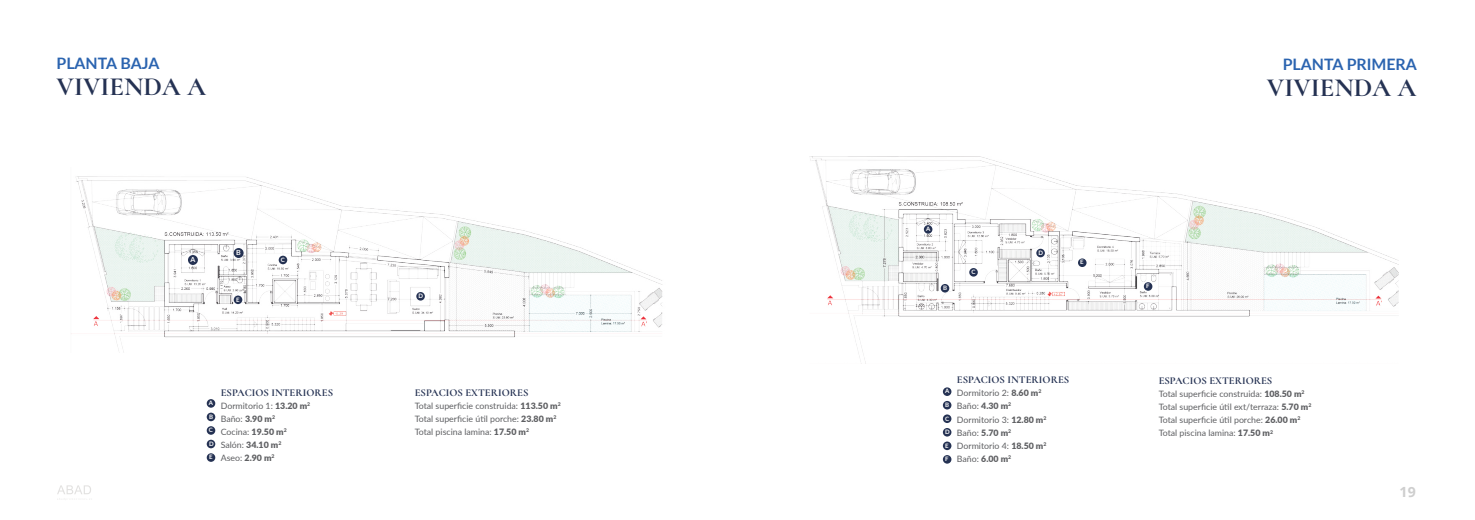
<style>
.page{position:relative;width:1475px;height:520px;background:#fff}
.page>*{position:absolute;margin:0;border:0;box-sizing:border-box;transform-origin:0 0}
.t1{font:700 26.25px "Cormorant";color:#253253}
.t2{font:700 15.75px "Lato";color:#2b64b0}
.t3{font:700 14px "Open Sans";color:#cecece}
.t4{font:700 10.5px "Cormorant";color:#253253}
.t5{font:8.75px/13.1px "Lato";color:#5e5f62}
.t6{font:700 7px "Lato";color:#fff}
.t7{font:700 6.04px "Lato";color:#fff}
.s1{font-weight:900}
</style>
<div class="page">
<img style="left:809px;top:156px;width:590px;height:207px">
<div style="left:924px;top:225px;width:8px;height:8px;background:#253253;border-radius:50%"></div>
<div style="left:1144px;top:282px;width:8px;height:8px;background:#253253;border-radius:50%"></div>
<div style="left:1078px;top:258px;width:8px;height:9px;background:#253253;border-radius:50%"></div>
<svg style="left:1036px;top:248px;width:9px;height:9px"></svg>
<div style="left:969px;top:268px;width:9px;height:8px;background:#253253;border-radius:50%"></div>
<div style="left:941px;top:284px;width:8px;height:8px;background:#253253;border-radius:50%"></div>
<img style="left:71px;top:176px;width:592px;height:176px">
<div style="left:188px;top:255px;width:10px;height:10px;background:#253253;border-radius:50%"></div>
<div style="left:279px;top:255px;width:8px;height:9px;background:#253253;border-radius:50%"></div>
<div style="left:234px;top:295px;width:8px;height:9px;background:#253253;border-radius:50%"></div>
<div style="left:234px;top:248px;width:10px;height:10px;background:#253253;border-radius:50%"></div>
<div style="left:207px;top:399px;width:8px;height:8px;background:#253253;border-radius:50%"></div>
<div style="left:207px;top:412px;width:8px;height:9px;background:#253253;border-radius:50%"></div>
<div style="left:207px;top:426px;width:8px;height:8px;background:#253253;border-radius:50%"></div>
<div style="left:207px;top:439px;width:8px;height:9px;background:#253253;border-radius:50%"></div>
<div style="left:416px;top:292px;width:9px;height:8px;background:#253253;border-radius:50%"></div>
<div style="left:207px;top:453px;width:8px;height:8px;background:#253253;border-radius:50%"></div>
<div style="left:943px;top:387px;width:8px;height:8px;background:#253253;border-radius:50%"></div>
<div style="left:943px;top:400px;width:8px;height:9px;background:#253253;border-radius:50%"></div>
<div style="left:943px;top:414px;width:8px;height:8px;background:#253253;border-radius:50%"></div>
<div style="left:943px;top:427px;width:8px;height:9px;background:#253253;border-radius:50%"></div>
<div style="left:943px;top:441px;width:8px;height:8px;background:#253253;border-radius:50%"></div>
<svg style="left:943px;top:454px;width:8px;height:9px"></svg>
<svg style="left:57px;top:485px;width:34px;height:15px"></svg>
<h2 class="t2" style="left:57px;top:52px;width:104px">PLANTA BAJA</h2>
<h1 class="t1" style="left:57px;top:71px;width:151px">VIVIENDA A</h1>
<p class="t6" style="left:236px;top:247px;width:6px">B</p>
<p class="t6" style="left:190px;top:254px;width:6px">A</p>
<p class="t7" style="left:281px;top:255px;width:6px">C</p>
<p class="t7" style="left:236px;top:294px;width:5px">E</p>
<p class="t4" style="left:221px;top:385px;width:114px">ESPACIOS INTERIORES</p>
<p class="t5" style="left:221px;top:398px;width:91px">Dormitorio 1: <span class="s1">13.20 m</span><sup>2<br></sup>Baño: <span class="s1">3.90 m</span><sup>2<br></sup>Cocina: <span class="s1">19.50 m</span><sup>2<br></sup>Salón: <span class="s1">34.10 m</span><sup>2<br></sup>Aseo: <span class="s1">2.90 m</span><sup>2</sup></p>
<p class="t7" style="left:209px;top:398px;width:6px">A</p>
<p class="t7" style="left:209px;top:411px;width:6px">B</p>
<p class="t7" style="left:209px;top:425px;width:6px">C</p>
<p class="t7" style="left:209px;top:438px;width:6px">D</p>
<p class="t7" style="left:209px;top:452px;width:5px">E</p>
<p class="t7" style="left:419px;top:291px;width:6px">D</p>
<p class="t4" style="left:415px;top:385px;width:115px">ESPACIOS EXTERIORES</p>
<p class="t5" style="left:415px;top:398px;width:147px">Total superficie construida: <span class="s1">113.50 m</span><sup>2<br></sup>Total superficie útil porche: <span class="s1">23.80 m</span><sup>2<br></sup>Total piscina lamina: <span class="s1">17.50 m</span><sup>2</sup></p>
<p class="t7" style="left:926px;top:224px;width:6px">A</p>
<p class="t7" style="left:943px;top:283px;width:6px">B</p>
<p class="t7" style="left:971px;top:267px;width:6px">C</p>
<p class="t7" style="left:1038px;top:248px;width:6px">D</p>
<p class="t7" style="left:1080px;top:257px;width:5px">E</p>
<p class="t4" style="left:957px;top:373px;width:114px">ESPACIOS INTERIORES</p>
<p class="t5" style="left:957px;top:386px;width:91px">Dormitorio 2: <span class="s1">8.60 m</span><sup>2<br></sup>Baño: <span class="s1">4.30 m</span><sup>2<br></sup>Dormitorio 3: <span class="s1">12.80 m</span><sup>2<br></sup>Baño: <span class="s1">5.70 m</span><sup>2<br></sup>Dormitorio 4: <span class="s1">18.50 m</span><sup>2<br></sup>Baño: <span class="s1">6.00 m</span><sup>2</sup></p>
<p class="t7" style="left:945px;top:386px;width:6px">A</p>
<p class="t7" style="left:945px;top:400px;width:6px">B</p>
<p class="t7" style="left:945px;top:413px;width:6px">C</p>
<p class="t7" style="left:945px;top:427px;width:6px">D</p>
<p class="t7" style="left:945px;top:440px;width:5px">E</p>
<p class="t7" style="left:945px;top:454px;width:5px">F</p>
<h2 class="t2" style="left:1283px;top:52px;width:136px">PLANTA PRIMERA</h2>
<h1 class="t1" style="left:1267px;top:72px;width:151px">VIVIENDA A</h1>
<p class="t7" style="left:1146px;top:281px;width:5px">F</p>
<p class="t4" style="left:1158px;top:374px;width:115px">ESPACIOS EXTERIORES</p>
<p class="t5" style="left:1158px;top:386px;width:154px">Total superficie construida: <span class="s1">108.50 m</span><sup>2<br></sup>Total superficie útil ext/terraza: <span class="s1">5.70 m</span><sup>2<br></sup>Total superficie útil porche: <span class="s1">26.00 m</span><sup>2<br></sup>Total piscina lamina: <span class="s1">17.50 m</span><sup>2</sup></p>
<h3 class="t3" style="left:1399px;top:481px;width:18px">19</h3>
</div>
